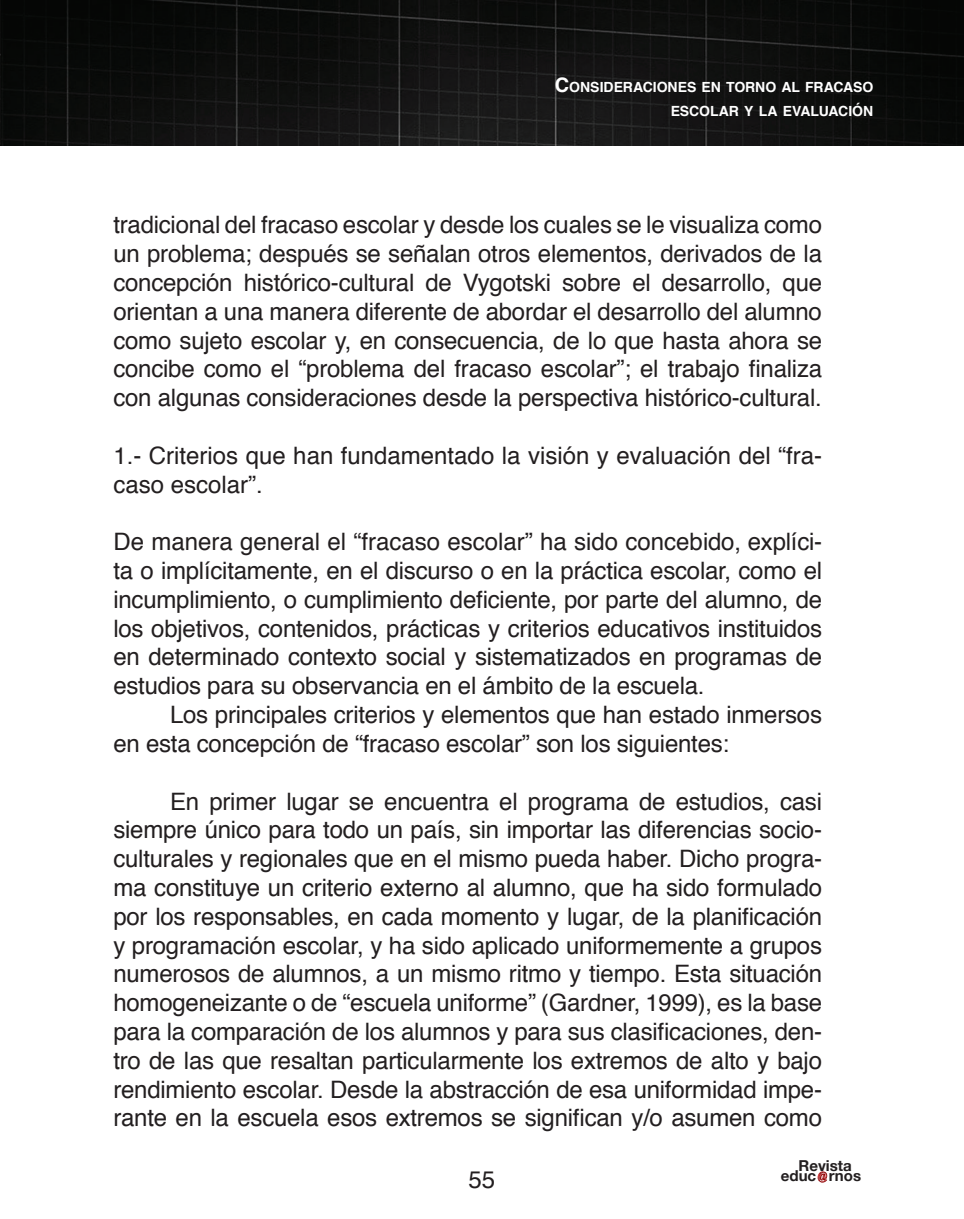
<style>
.page{position:relative;width:964px;height:1219px;background:#fff}
.page>*{position:absolute;margin:0;border:0;box-sizing:border-box;transform-origin:0 0}
.t1{font:24px/28.8px "Helvetica";letter-spacing:-.01em;color:#231f20;text-align:justify}
.t2{font:700 15px "Helvetica Neue";color:#231f20}
.t3{font:700 14px/24px "Helvetica";color:#fff;text-align:right}
.s1{font-size:20px}
</style>
<div class="page">
<img style="left:0;top:0;width:964px;height:146px">
<svg style="left:817px;top:1171px;width:10px;height:12px"></svg>
<img style="left:0;top:0;width:1px;height:144px">
<p class="t3" style="left:555px;top:76px;width:320px"><span class="s1">C</span>ONSIDERACIONES EN TORNO AL FRACASO<br>ESCOLAR Y LA EVALUACIÓN</p>
<p class="t1" style="left:113px;top:211px;width:710px">tradicional del fracaso escolar y desde los cuales se le visualiza como un problema; después se señalan otros elementos, derivados de la concepción histórico-cultural de Vygotski sobre el desarrollo, que orientan a una manera diferente de abordar el desarrollo del alumno como sujeto escolar y, en consecuencia, de lo que hasta ahora se concibe como el “problema del fracaso escolar”; el trabajo finaliza con algunas consideraciones desde la perspectiva histórico-cultural.</p>
<p class="t1" style="left:113px;top:442px;width:710px">1.- Criterios que han fundamentado la visión y evaluación del “fra&shy;caso escolar”.</p>
<p class="t1" style="left:113px;top:528px;width:710px">De manera general el “fracaso escolar” ha sido concebido, explíci&shy;ta o implícitamente, en el discurso o en la práctica escolar, como el incumplimiento, o cumplimiento deficiente, por parte del alumno, de los objetivos, contenidos, prácticas y criterios educativos instituidos en determinado contexto social y sistematizados en programas de estudios para su observancia en el ámbito de la escuela.</p>
<p class="t1" style="left:113px;top:701px;width:710px;text-indent:57px">Los principales criterios y elementos que han estado inmersos en esta concepción de “fracaso escolar” son los siguientes:</p>
<p class="t1" style="left:113px;top:787px;width:710px;text-indent:57px">En primer lugar se encuentra el programa de estudios, casi siempre único para todo un país, sin importar las diferencias socio&shy;culturales y regionales que en el mismo pueda haber. Dicho progra&shy;ma constituye un criterio externo al alumno, que ha sido formulado por los responsables, en cada momento y lugar, de la planificación y programación escolar, y ha sido aplicado uniformemente a grupos numerosos de alumnos, a un mismo ritmo y tiempo. Esta situación homogeneizante o de “escuela uniforme” (Gardner, 1999), es la base para la comparación de los alumnos y para sus clasificaciones, den&shy;tro de las que resaltan particularmente los extremos de alto y bajo rendimiento escolar. Desde la abstracción de esa uniformidad impe&shy;rante en la escuela esos extremos se significan y/o asumen como</p>
<p class="t1" style="left:469px;top:1165px;width:28px">55</p>
<p class="t2" style="left:798px;top:1157px;width:55px">Revista</p>
<p class="t2" style="left:781px;top:1167px;width:82px">educ rnos</p>
</div>
